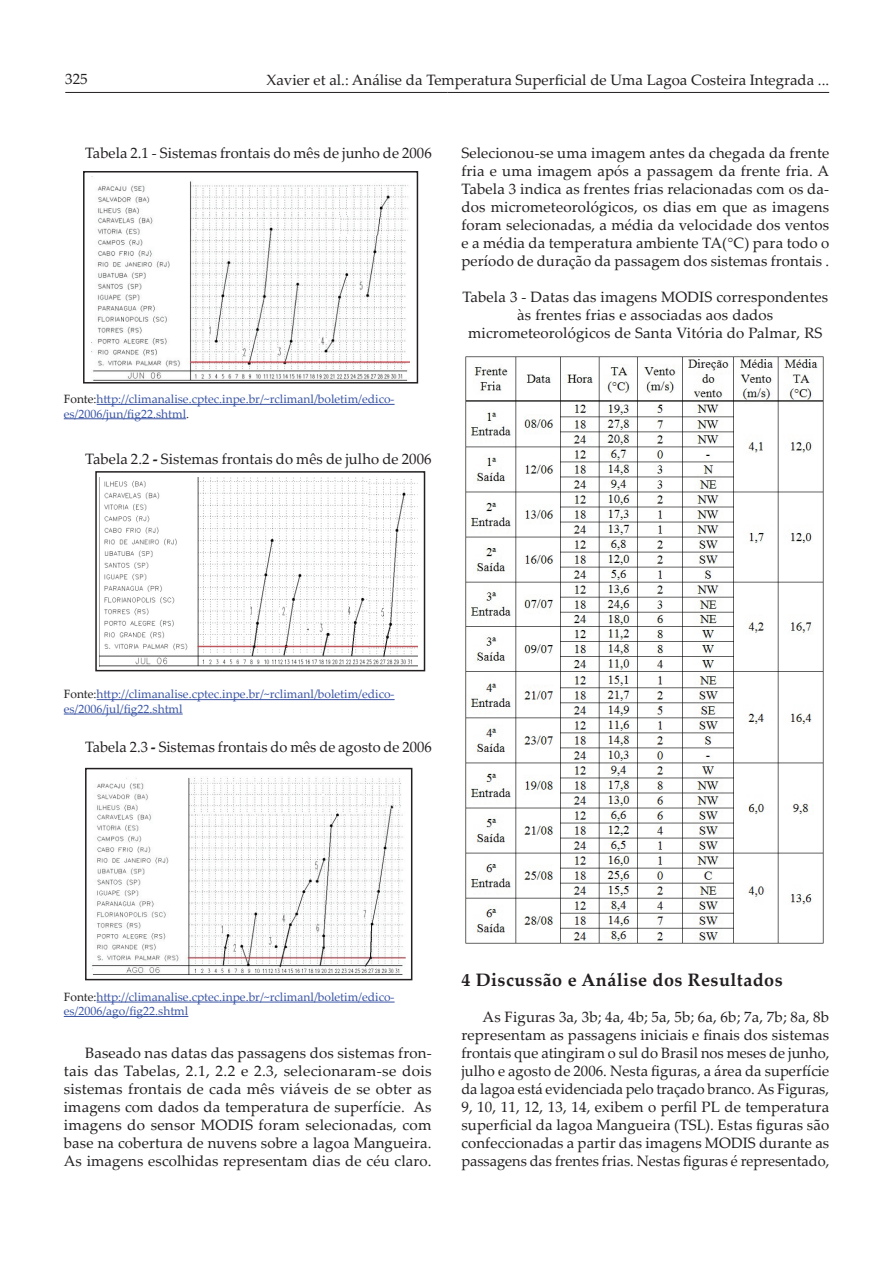
<style>
.page{position:relative;width:893px;height:1263px;background:#fff}
.page>*{position:absolute;margin:0;border:0;box-sizing:border-box;transform-origin:0 0}
.t1{font:700 18px "Palatino Linotype";letter-spacing:.025em;color:#231f20}
.t2{font:15px/18px "Palatino Linotype";letter-spacing:.005em;color:#231f20;text-align:justify}
.t3{font:12px/14.4px "Palatino Linotype";color:#3853a3}
.s1{color:#231f20}
.s2{font-weight:700}
</style>
<div class="page">
<hr style="left:65px;top:92px;width:382px;height:1px;background:#231f20">
<hr style="left:447px;top:92px;width:382px;height:1px;background:#231f20">
<hr style="left:97px;top:404px;width:298px;height:1px;background:#3853a3">
<hr style="left:64px;top:418px;width:122px;height:1px;background:#3853a3">
<hr style="left:97px;top:699px;width:298px;height:1px;background:#3853a3">
<hr style="left:64px;top:714px;width:119px;height:1px;background:#3853a3">
<hr style="left:97px;top:1002px;width:298px;height:1px;background:#3853a3">
<hr style="left:64px;top:1016px;width:124px;height:1px;background:#3853a3">
<img style="left:99px;top:477px;width:318px;height:190px">
<div style="left:95px;top:471px;width:330px;height:200px;border:2px solid #231f20"></div>
<img style="left:92px;top:778px;width:313px;height:196px">
<div style="left:85px;top:768px;width:327px;height:212px;border:2px solid #231f20"></div>
<img style="left:465px;top:356px;width:359px;height:588px">
<img style="left:92px;top:176px;width:318px;height:204px">
<div style="left:83px;top:171px;width:335px;height:212px;border:2px solid #231f20"></div>
<p class="t2" style="left:65px;top:69px;width:24px">325</p>
<p class="t2" style="left:266px;top:70px;width:564px">Xavier et al.: Análise da Temperatura Superficial de Uma Lagoa Costeira Integrada ...</p>
<p class="t2" style="left:85px;top:144px;width:348px">Tabela 2.1 - Sistemas frontais do mês de junho de 2006</p>
<p class="t3" style="left:64px;top:391px;width:332px"><span class="s1">Fonte:</span>http://climanalise.cptec.inpe.br/~rclimanl/boletim/edico&shy;es/2006/jun/fig22.shtml<span class="s1">.</span></p>
<p class="t2" style="left:85px;top:450px;width:348px">Tabela 2.2 <span class="s2">-</span> Sistemas frontais do mês de julho de 2006</p>
<p class="t2" style="left:461px;top:144px;width:369px">Selecionou-se uma imagem antes da chegada da frente fria e uma imagem após a passagem da frente fria. A Tabela 3 indica as frentes frias relacionadas com os da&shy;dos micrometeorológicos, os dias em que as imagens foram selecionadas, a média da velocidade dos ventos e a média da temperatura ambiente TA(°C) para todo o período de duração da passagem dos sistemas frontais .</p>
<p class="t2" style="left:462px;top:288px;width:367px;text-align:center">Tabela 3 - Datas das imagens MODIS correspondentes às frentes frias e associadas aos dados micrometeorológicos de Santa Vitória do Palmar, RS</p>
<p class="t3" style="left:64px;top:687px;width:332px"><span class="s1">Fonte:</span>http://climanalise.cptec.inpe.br/~rclimanl/boletim/edico&shy;es/2006/jul/fig22.shtml</p>
<p class="t2" style="left:85px;top:738px;width:348px">Tabela 2.3 <span class="s2">-</span> Sistemas frontais do mês de agosto de 2006</p>
<p class="t3" style="left:64px;top:989px;width:332px"><span class="s1">Fonte:</span>http://climanalise.cptec.inpe.br/~rclimanl/boletim/edico&shy;es/2006/ago/fig22.shtml</p>
<p class="t2" style="left:64px;top:1044px;width:369px;text-indent:21px">Baseado nas datas das passagens dos sistemas fron&shy;tais das Tabelas, 2.1, 2.2 e 2.3, selecionaram-se dois sistemas frontais de cada mês viáveis de se obter as imagens com dados da temperatura de superfície. As imagens do sensor MODIS foram selecionadas, com base na cobertura de nuvens sobre a lagoa Mangueira.<br>As imagens escolhidas representam dias de céu claro.</p>
<p class="t1" style="left:461px;top:967px;width:323px">4 Discussão e Análise dos Resultados</p>
<p class="t2" style="left:461px;top:1008px;width:369px;text-indent:21px">As Figuras 3a, 3b; 4a, 4b; 5a, 5b; 6a, 6b; 7a, 7b; 8a, 8b representam as passagens iniciais e finais dos sistemas frontais que atingiram o sul do Brasil nos meses de junho, julho e agosto de 2006. Nesta figuras, a área da superfície da lagoa está evidenciada pelo traçado branco. As Figuras, 9, 10, 11, 12, 13, 14, exibem o perfil PL de temperatura superficial da lagoa Mangueira (TSL). Estas figuras são confeccionadas a partir das imagens MODIS durante as passagens das frentes frias. Nestas figuras é representado,</p>
</div>
